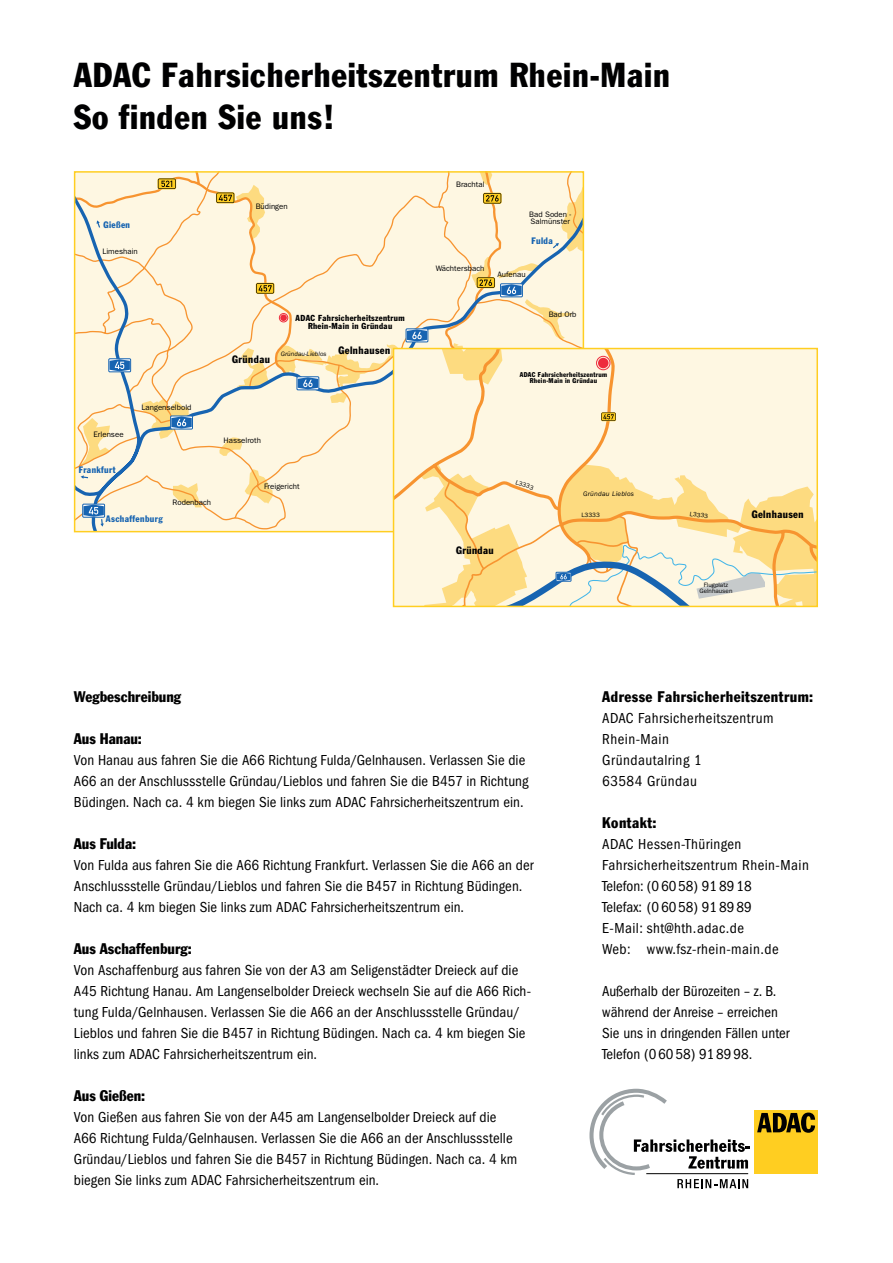
<style>
.page{position:relative;width:893px;height:1263px;background:#fff}
.page>*{position:absolute;margin:0;border:0;box-sizing:border-box;transform-origin:0 0}
.t1{font:condensed 33.75px/42px "Franklin Gothic LT";letter-spacing:.025em;color:#000001}
.t2{font:condensed 15px/21px "ITC Franklin Gothic Std";letter-spacing:.005em;color:#000001}
.t3{font:condensed 15px/21px "ITC Franklin Gothic Std";letter-spacing:.03em;color:#000001}
.t4{font:condensed 15px "Franklin Gothic LT";letter-spacing:.01em;color:#000001}
.t5{font:condensed 15px "Franklin Gothic LT";letter-spacing:.03em;color:#000001}
.t6{font:condensed 10.5px "Franklin Gothic LT";letter-spacing:.03em;color:#000001}
.t7{font:condensed 9.3px "Franklin Gothic LT";letter-spacing:.03em;color:#1764b1}
.t8{font:condensed 8.55px/7.9px "Franklin Gothic LT";letter-spacing:.03em;color:#000001;text-align:center}
.t9{font:7.95px/7.2px "ITC Franklin Gothic Std";color:#000001}
.t10{font:condensed 6.9px/6.3px "Franklin Gothic LT";letter-spacing:.03em;color:#000001;text-align:center}
.t11{font:italic 6.9px "ITC Franklin Gothic Std";letter-spacing:.03em;color:#000001}
.t12{font:italic 6.6px "ITC Franklin Gothic Std";color:#000001}
.t13{font:6.3px/5.8px "ITC Franklin Gothic Std";color:#000001;text-align:center}
</style>
<div class="page">
<svg style="left:77px;top:174px;width:365px;height:355px;background:#f9f0d8"></svg>
<div style="left:170px;top:416px;width:23px;height:13px;border:1px solid #1764b1"></div>
<svg style="left:142px;top:398px;width:50px;height:41px;background:#d6cfae"></svg>
<svg style="left:276px;top:344px;width:124px;height:59px;background:#e9e0c0"></svg>
<div style="left:406px;top:329px;width:22px;height:13px;border:1px solid #1764b1"></div>
<svg style="left:407px;top:329px;width:20px;height:12px"></svg>
<div style="left:109px;top:359px;width:22px;height:13px;border:1px solid #1764b1"></div>
<svg style="left:110px;top:359px;width:20px;height:12px"></svg>
<div style="left:83px;top:504px;width:22px;height:13px;border:1px solid #1764b1"></div>
<div style="left:280px;top:314px;width:7px;height:7px;background:#ee2c3d;border-radius:50%"></div>
<div style="left:279px;top:313px;width:9px;height:9px;border:1px solid #ee2c3d;border-radius:50%"></div>
<svg style="left:83px;top:505px;width:21px;height:22px"></svg>
<svg style="left:81px;top:475px;width:8px;height:4px"></svg>
<svg style="left:96px;top:220px;width:5px;height:9px"></svg>
<div style="left:754px;top:1110px;width:64px;height:64px;background:#ffce21"></div>
<svg style="left:757px;top:1112px;width:58px;height:21px"></svg>
<svg style="left:589px;top:1089px;width:161px;height:99px"></svg>
<svg style="left:442px;top:172px;width:142px;height:176px;background:#f4eacf"></svg>
<div style="left:396px;top:351px;width:419px;height:103px;background:#fef7e2"></div>
<div style="left:598px;top:358px;width:10px;height:10px;background:#ee2c3d;border-radius:50%"></div>
<div style="left:596px;top:356px;width:14px;height:14px;border:1px solid #ee2c3d;border-radius:50%"></div>
<svg style="left:601px;top:412px;width:15px;height:9px"></svg>
<svg style="left:601px;top:413px;width:15px;height:8px"></svg>
<svg style="left:602px;top:413px;width:13px;height:7px"></svg>
<svg style="left:603px;top:414px;width:11px;height:5px"></svg>
<div style="left:393px;top:348px;width:425px;height:259px;border:2px solid #ffce21"></div>
<svg style="left:394px;top:454px;width:423px;height:152px;background:#f7e6bb"></svg>
<h1 class="t1" style="left:74px;top:54px;width:598px">ADAC Fahrsicherheitszentrum Rhein-Main<br>So finden Sie uns!</h1>
<p class="t7" style="left:103px;top:219px;width:28px">Gießen</p>
<p class="t9" style="left:102px;top:248px;width:37px">Limeshain</p>
<p class="t9" style="left:256px;top:202px;width:34px">Büdingen</p>
<p class="t6" style="left:232px;top:353px;width:39px">Gründau</p>
<p class="t8" style="left:296px;top:314px;width:111px">ADAC Fahrsicherheitszentrum<br>Rhein-Main in Gründau</p>
<p class="t12" style="left:281px;top:351px;width:47px">Gründau-Lieblos</p>
<p class="t6" style="left:338px;top:344px;width:53px">Gelnhausen</p>
<p class="t9" style="left:93px;top:431px;width:32px">Erlensee</p>
<p class="t7" style="left:79px;top:464px;width:38px">Frankfurt</p>
<p class="t9" style="left:142px;top:404px;width:52px">Langenselbold</p>
<p class="t9" style="left:173px;top:499px;width:40px">Rodenbach</p>
<p class="t7" style="left:106px;top:513px;width:58px">Aschaffenburg</p>
<p class="t9" style="left:223px;top:436px;width:39px">Hasselroth</p>
<p class="t9" style="left:264px;top:483px;width:37px">Freigericht</p>
<p class="t9" style="left:456px;top:181px;width:30px">Brachtal</p>
<p class="t9" style="left:436px;top:265px;width:50px">Wächtersbach</p>
<p class="t9" style="left:529px;top:210px;width:43px">Bad Soden -<br>Salmünster</p>
<p class="t7" style="left:531px;top:235px;width:23px">Fulda</p>
<p class="t9" style="left:497px;top:271px;width:30px">Aufenau</p>
<p class="t9" style="left:549px;top:310px;width:29px">Bad Orb</p>
<p class="t10" style="left:520px;top:371px;width:89px">ADAC Fahrsicherheitszentrum<br>Rhein-Main in Gründau</p>
<p class="t13" style="left:517px;top:479px;width:20px;rotate:20deg">L3333</p>
<p class="t11" style="left:583px;top:490px;width:52px">Gründau Lieblos</p>
<p class="t13" style="left:596px;top:512px;width:5px">3</p>
<p class="t6" style="left:456px;top:544px;width:39px">Gründau</p>
<p class="t6" style="left:752px;top:507px;width:53px">Gelnhausen</p>
<p class="t13" style="left:699px;top:582px;width:34px">Flugplatz<br>Gelnhausen</p>
<p class="t4" style="left:74px;top:688px;width:109px">Wegbeschreibung</p>
<p class="t4" style="left:74px;top:730px;width:70px">Aus Hanau:</p>
<p class="t2" style="left:74px;top:750px;width:456px">Von Hanau aus fahren Sie die A66 Richtung Fulda/Gelnhausen. Verlassen Sie die<br>A66 an der Anschlussstelle Gründau/Lieblos und fahren Sie die B457 in Richtung<br>Büdingen. Nach ca. 4 km biegen Sie links zum ADAC Fahrsicherheitszentrum ein.</p>
<p class="t4" style="left:74px;top:835px;width:64px">Aus Fulda:</p>
<p class="t2" style="left:74px;top:855px;width:461px">Von Fulda aus fahren Sie die A66 Richtung Frankfurt. Verlassen Sie die A66 an der<br>Anschlussstelle Gründau/Lieblos und fahren Sie die B457 in Richtung Büdingen.<br>Nach ca. 4 km biegen Sie links zum ADAC Fahrsicherheitszentrum ein.</p>
<p class="t4" style="left:74px;top:940px;width:119px">Aus Aschaffenburg:</p>
<p class="t2" style="left:74px;top:960px;width:459px">Von Aschaffenburg aus fahren Sie von der A3 am Seligenstädter Dreieck auf die A45 Richtung Hanau. Am Langenselbolder Dreieck wechseln Sie auf die A66 Rich&shy;tung Fulda/Gelnhausen. Verlassen Sie die A66 an der Anschlussstelle Gründau/ Lieblos und fahren Sie die B457 in Richtung Büdingen. Nach ca. 4 km biegen Sie links zum ADAC Fahrsicherheitszentrum ein.</p>
<p class="t4" style="left:74px;top:1087px;width:73px">Aus Gießen:</p>
<p class="t2" style="left:74px;top:1107px;width:445px">Von Gießen aus fahren Sie von der A45 am Langenselbolder Dreieck auf die A66 Richtung Fulda/Gelnhausen. Verlassen Sie die A66 an der Anschlussstelle Gründau/Lieblos und fahren Sie die B457 in Richtung Büdingen. Nach ca. 4 km biegen Sie links zum ADAC Fahrsicherheitszentrum ein.</p>
<p class="t5" style="left:602px;top:688px;width:212px">Adresse Fahrsicherheitszentrum:</p>
<p class="t3" style="left:602px;top:708px;width:173px">ADAC Fahrsicherheitszentrum<br>Rhein-Main<br>Gründautalring 1<br>63584 Gründau</p>
<p class="t5" style="left:602px;top:814px;width:56px">Kontakt:</p>
<p class="t3" style="left:602px;top:834px;width:208px">ADAC Hessen-Thüringen<br>Fahrsicherheitszentrum Rhein-Main<br>Telefon: (06058) 918918<br>Telefax: (06058) 918989<br>E-Mail: sht@hth.adac.de<br>Web: www.fsz-rhein-main.de</p>
<p class="t2" style="left:602px;top:981px;width:189px">Außerhalb der Bürozeiten – z. B. während der Anreise – erreichen<br>Sie uns in dringenden Fällen unter<br>Telefon (06058) 918998.</p>
</div>
